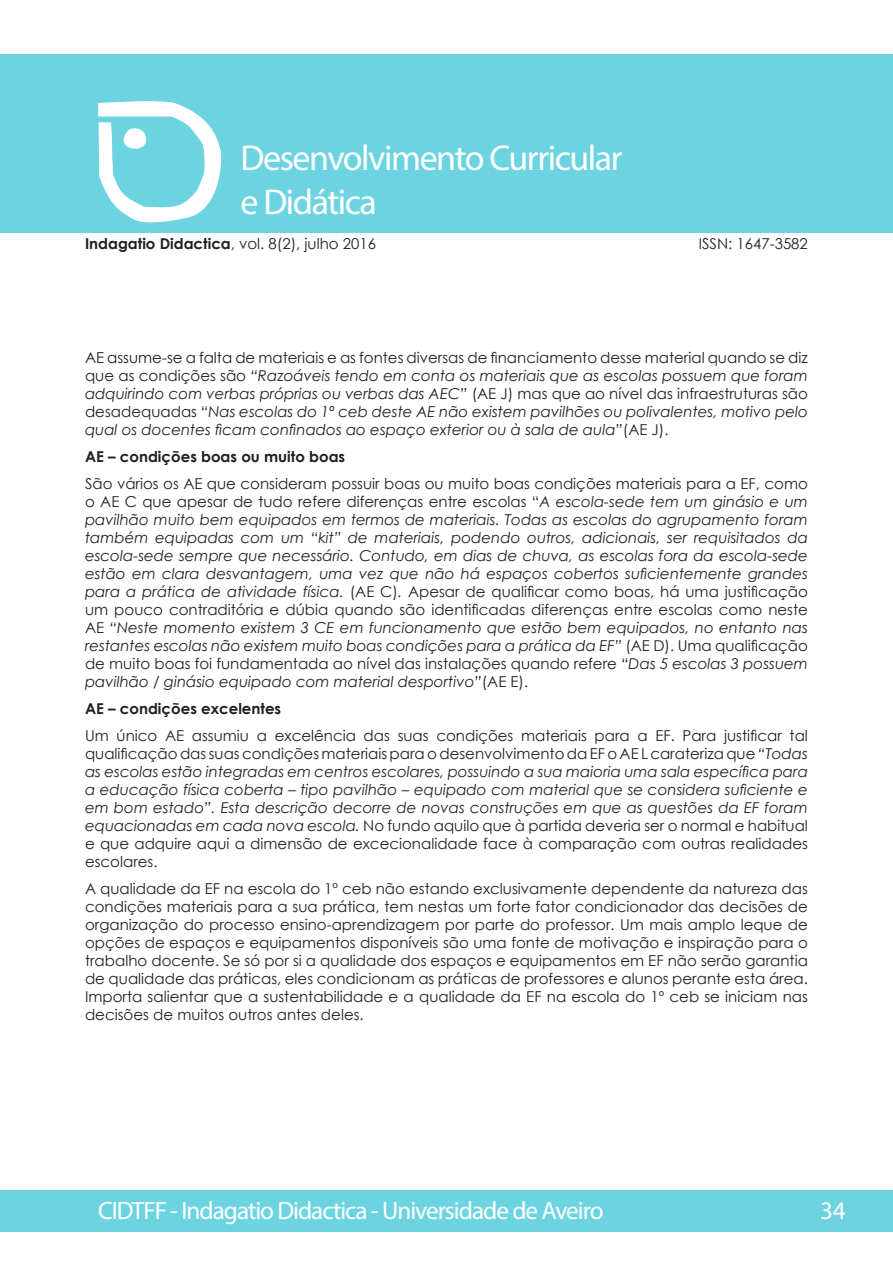
<style>
.page{position:relative;width:893px;height:1263px;background:#fff}
.page>*{position:absolute;margin:0;border:0;box-sizing:border-box;transform-origin:0 0}
.t1{font:36px/43.2px "Myriad Pro";letter-spacing:-.04em;color:#fff}
.t2{font:25.2px "Myriad Pro";letter-spacing:-.04em;color:#fff}
.t3{font:italic 15px/18px "Century Gothic";color:#231f20;text-align:justify}
.t4{font:15px/18px "Century Gothic";color:#231f20;text-align:justify}
.t5{font:700 15px "Century Gothic";color:#231f20}
.s1{font-weight:700}
.s2{font-style:normal}
.s3{font-style:italic}
</style>
<div class="page">
<div style="left:0;top:1190px;width:892px;height:41px;background:#6cd4e1"></div>
<div style="left:0;top:54px;width:893px;height:179px;background:#6cd4e1"></div>
<hr style="left:892px;top:1190px;width:1px;height:41px;background:#6cd4e1">
<svg style="left:98px;top:101px;width:124px;height:122px"></svg>
<h1 class="t1" style="left:241px;top:136px;width:384px">Desenvolvimento Curricular e Didática</h1>
<p class="t4" style="left:85px;top:234px;width:293px"><span class="s1">Indagatio Didactica</span>, vol. 8(2), julho 2016</p>
<p class="t4" style="left:699px;top:234px;width:111px">ISSN: 1647-3582</p>
<p class="t3" style="left:85px;top:348px;width:724px"><span class="s2">AE assume-se a falta de materiais e as fontes diversas de financiamento desse material quando se diz que as condições são</span> “Razoáveis tendo em conta os materiais que as escolas possuem que foram adquirindo com verbas próprias ou verbas das AEC” <span class="s2">(AE J) mas que ao nível das infraestruturas são desadequadas</span> “Nas escolas do 1º ceb deste AE não existem pavilhões ou polivalentes, motivo pelo qual os docentes ficam confinados ao espaço exterior ou à sala de aula”<span class="s2">(AE J).</span></p>
<p class="t5" style="left:85px;top:445px;width:262px">AE – condições boas ou muito boas</p>
<p class="t3" style="left:85px;top:474px;width:724px"><span class="s2">São vários os AE que consideram possuir boas ou muito boas condições materiais para a EF, como o AE C que apesar de tudo refere diferenças entre escolas “</span>A escola-sede tem um ginásio e um pavilhão muito bem equipados em termos de materiais. Todas as escolas do agrupamento foram também equipadas com um “kit” de materiais, podendo outros, adicionais, ser requisitados da escola-sede sempre que necessário. Contudo, em dias de chuva, as escolas fora da escola-sede estão em clara desvantagem, uma vez que não há espaços cobertos suficientemente grandes para a prática de atividade física. <span class="s2">(AE C)</span>. <span class="s2">Apesar de qualificar como boas, há uma justificação um pouco contraditória e dúbia quando são identificadas diferenças entre escolas como neste AE</span> “Neste momento existem 3 CE em funcionamento que estão bem equipados, no entanto nas restantes escolas não existem muito boas condições para a prática da EF” <span class="s2">(AE D). Uma qualificação de muito boas foi fundamentada ao nível das instalações quando refere</span> “Das 5 escolas 3 possuem pavilhão / ginásio equipado com material desportivo”<span class="s2">(AE E).</span></p>
<p class="t5" style="left:85px;top:697px;width:198px">AE – condições excelentes</p>
<p class="t4" style="left:85px;top:726px;width:724px">Um único AE assumiu a excelência das suas condições materiais para a EF. Para justificar tal qualificação das suas condições materiais para o desenvolvimento da EF o AE L carateriza que <span class="s3">“Todas as escolas estão integradas em centros escolares, possuindo a sua maioria uma sala específica para a educação física coberta – tipo pavilhão – equipado com material que se considera suficiente e em bom estado”. Esta descrição decorre de novas construções em que as questões da EF foram equacionadas em cada nova escola.</span> No fundo aquilo que à partida deveria ser o normal e habitual e que adquire aqui a dimensão de excecionalidade face à comparação com outras realidades escolares.</p>
<p class="t4" style="left:85px;top:879px;width:724px">A qualidade da EF na escola do 1º ceb não estando exclusivamente dependente da natureza das condições materiais para a sua prática, tem nestas um forte fator condicionador das decisões de organização do processo ensino-aprendizagem por parte do professor. Um mais amplo leque de opções de espaços e equipamentos disponíveis são uma fonte de motivação e inspiração para o trabalho docente. Se só por si a qualidade dos espaços e equipamentos em EF não serão garantia de qualidade das práticas, eles condicionam as práticas de professores e alunos perante esta área.<br>Importa salientar que a sustentabilidade e a qualidade da EF na escola do 1º ceb se iniciam nas decisões de muitos outros antes deles.</p>
<h2 class="t2" style="left:98px;top:1194px;width:507px">CIDTFF - Indagatio Didactica - Universidade de Aveiro</h2>
<h2 class="t2" style="left:820px;top:1194px;width:27px">34</h2>
</div>
